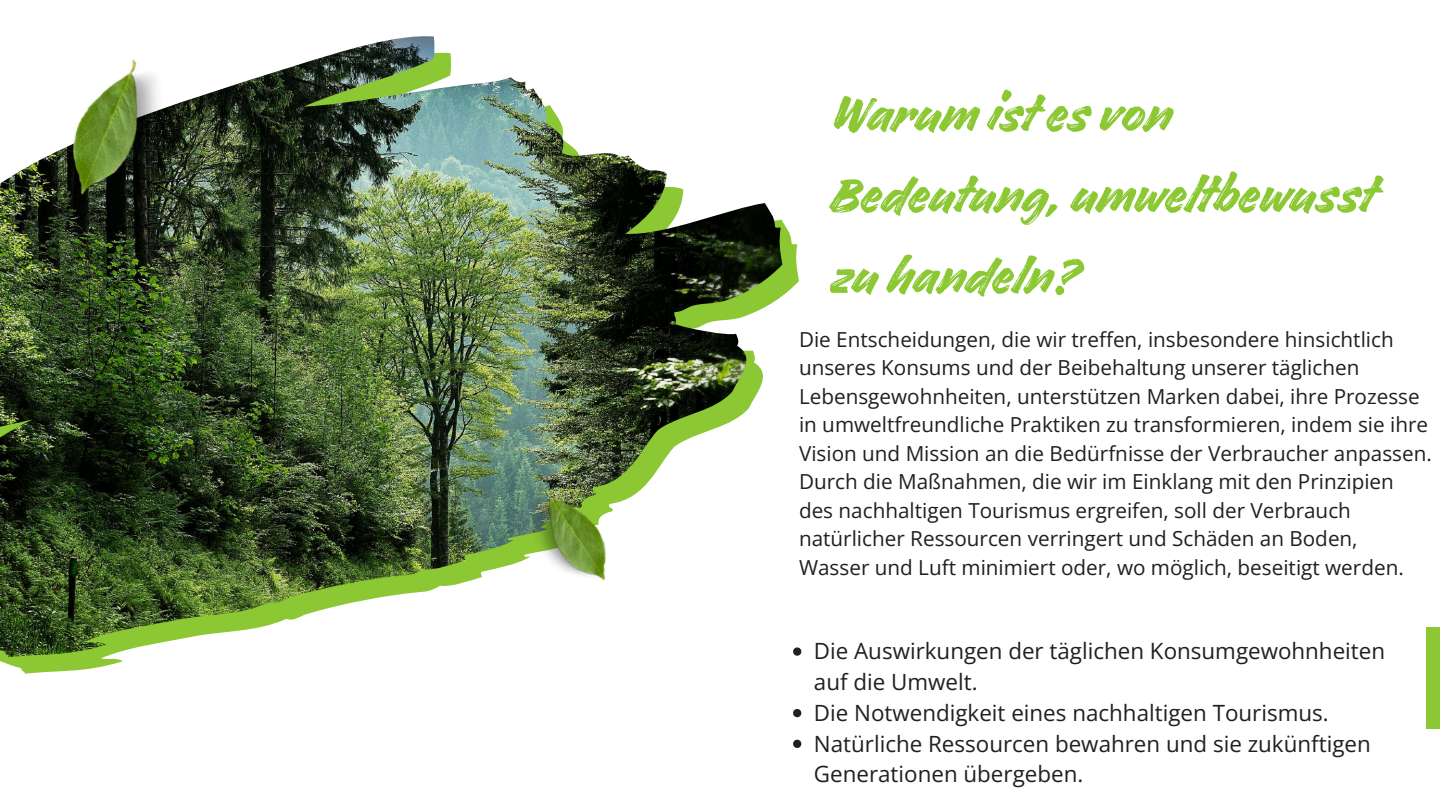
<style>
.page{position:relative;width:1440px;height:810px;background:#fff}
.page>*{position:absolute;margin:0;border:0;box-sizing:border-box;transform-origin:0 0}
.t1{font:58px/81px "Handelson Two";color:#8bc833}
.t2{font:22.4px/30.8px "Open Sans";color:#1f2020}
.t3{font:20.7px/28.5px "Open Sans";color:#1f2020}
</style>
<div class="page">
<div style="left:1427px;top:628px;width:13px;height:101px;background:#8bc833"></div>
<svg style="left:0;top:220px;width:799px;height:454px"></svg>
<img style="left:0;top:36px;width:782px;height:621px">
<svg style="left:793px;top:647px;width:8px;height:9px"></svg>
<svg style="left:793px;top:709px;width:8px;height:8px"></svg>
<svg style="left:793px;top:740px;width:8px;height:8px"></svg>
<img style="left:36px;top:48px;width:167px;height:156px">
<img style="left:506px;top:482px;width:121px;height:106px">
<h1 class="t1" style="left:829px;top:74px;width:546px">Warum ist es von<br>Bedeutung, umweltbewusst zu handeln?</h1>
<p class="t3" style="left:799px;top:324px;width:634px">Die Entscheidungen, die wir treffen, insbesondere hinsichtlich unseres Konsums und der Beibehaltung unserer täglichen Lebensgewohnheiten, unterstützen Marken dabei, ihre Prozesse in umweltfreundliche Praktiken zu transformieren, indem sie ihre Vision und Mission an die Bedürfnisse der Verbraucher anpassen.<br>Durch die Maßnahmen, die wir im Einklang mit den Prinzipien des nachhaltigen Tourismus ergreifen, soll der Verbrauch natürlicher Ressourcen verringert und Schäden an Boden, Wasser und Luft minimiert oder, wo möglich, beseitigt werden.</p>
<p class="t2" style="left:814px;top:635px;width:573px">Die Auswirkungen der täglichen Konsumgewohnheiten auf die Umwelt.<br>Die Notwendigkeit eines nachhaltigen Tourismus.<br>Natürliche Ressourcen bewahren und sie zukünftigen Generationen übergeben.</p>
</div>
